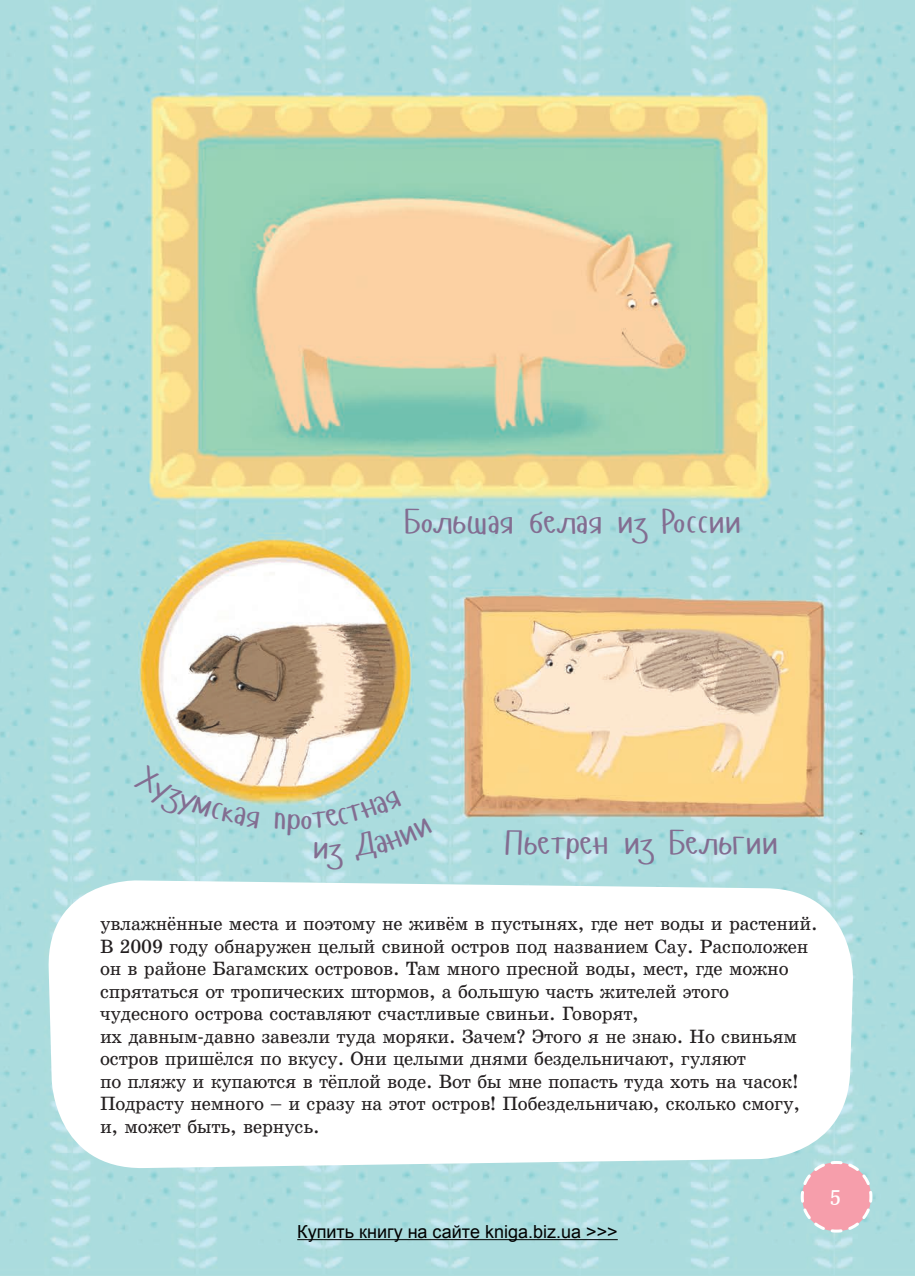
<style>
.page{position:relative;width:915px;height:1276px;background:#fff}
.page>*{position:absolute;margin:0;border:0;box-sizing:border-box;transform-origin:0 0}
.t1{font:34.5px "Hangyaboly";letter-spacing:-.005em;color:#836d91}
.t2{font:21px "Marmelad";color:#fff}
.t3{font:19.5px/22.5px "School";letter-spacing:-.01em;color:#231f20}
.t4{font:18px "Arial";color:#000}
</style>
<div class="page">
<img style="left:0;top:0;width:914px;height:1276px">
<svg style="left:46px;top:879px;width:809px;height:290px"></svg>
<svg style="left:799px;top:1159px;width:74px;height:75px;background:#e0b7c0"></svg>
<hr style="left:297px;top:1239px;width:320px;height:1px;background:#000">
<svg style="left:134px;top:764px;width:125px;height:64px;background:#bfd9c9"></svg>
<svg style="left:274px;top:812px;width:11px;height:17px"></svg>
<svg style="left:301px;top:790px;width:131px;height:71px;background:#afdcdb"></svg>
<h1 class="t1" style="left:403px;top:504px;width:339px">Большая белая из России</h1>
<h1 class="t1" style="left:286px;top:801px;width:16px">р</h1>
<h1 class="t1" style="left:328px;top:831px;width:15px">з</h1>
<h1 class="t1" style="left:503px;top:825px;width:276px">Пьетрен из Бельгии</h1>
<p class="t3" style="left:100px;top:914px;width:718px">увлажнённые места и поэтому не живём в пустынях, где нет воды и растений.<br>В 2009 году обнаружен целый свиной остров под названием Сау. Расположен он в районе Багамских островов. Там много пресной воды, мест, где можно спрятаться от тропических штормов, а большую часть жителей этого чудесного острова составляют счастливые свиньи. Говорят,<br>их давным-давно завезли туда моряки. Зачем? Этого я не знаю. Но свиньям остров пришёлся по вкусу. Они целыми днями бездельничают, гуляют<br>по пляжу и купаются в тёплой воде. Вот бы мне попасть туда хоть на часок!<br>Подрасту немного – и сразу на этот остров! Побездельничаю, сколько смогу, и, может быть, вернусь.</p>
<p class="t4" style="left:297px;top:1219px;width:322px">Купить книгу на сайте kniga.biz.ua &gt;&gt;&gt;</p>
<p class="t2" style="left:829px;top:1189px;width:13px">5</p>
</div>
